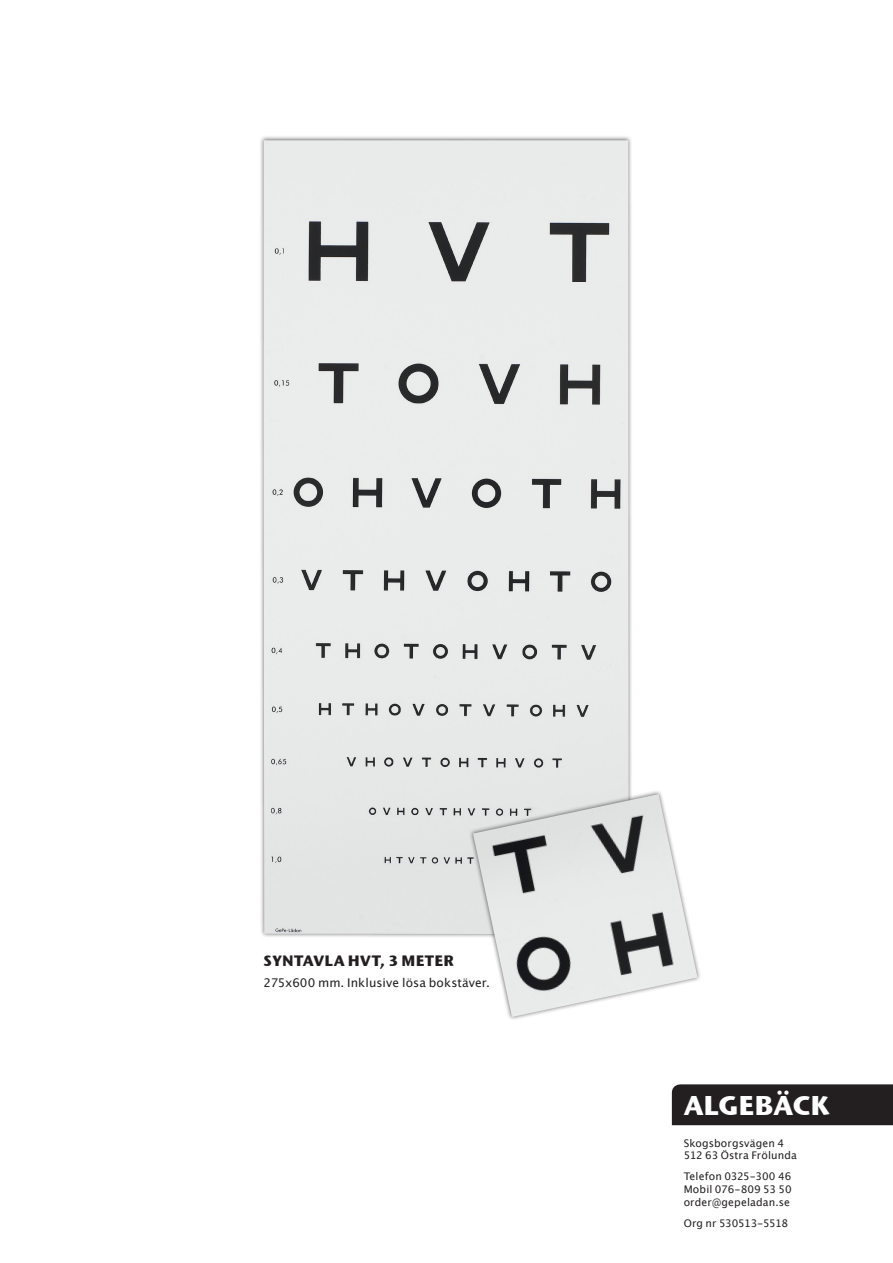
<style>
.page{position:relative;width:893px;height:1263px;background:#fff}
.page>*{position:absolute;margin:0;border:0;box-sizing:border-box;transform-origin:0 0}
.t1{font:700 27px "Stone Sans ITC";letter-spacing:-.005em;color:#fff}
.t2{font:700 15px "Stone Sans ITC";letter-spacing:.015em;color:#231f20}
.t3{font:12px "Lucida Grande";letter-spacing:.005em;color:#231f20}
.t4{font:10.5px/12.6px "Lucida Grande";letter-spacing:.01em;color:#231f20}
.t5{font:10.5px "Lucida Grande";letter-spacing:-.02em;color:#231f20}
</style>
<div class="page">
<div style="left:259px;top:136px;width:374px;height:803px;background:#231f20;opacity:.67"></div>
<div style="left:264px;top:140px;width:365px;height:794px;background:#e9ebea"></div>
<div style="left:672px;top:1084px;width:221px;height:41px;background:#231f20"></div>
<div style="left:469px;top:790px;width:233px;height:231px;background:#231f20;opacity:.67"></div>
<img style="left:473px;top:794px;width:225px;height:223px">
<p class="t2" style="left:264px;top:948px;width:192px">SYNTAVLA HVT, 3 METER</p>
<p class="t3" style="left:264px;top:976px;width:228px">275x600 mm. Inklusive lösa bokstäver.</p>
<p class="t1" style="left:684px;top:1081px;width:148px">ALGEBÄCK</p>
<p class="t4" style="left:684px;top:1137px;width:102px">Skogsborgsvägen 4</p>
<p class="t4" style="left:684px;top:1149px;width:115px">512 63 Östra Frölunda</p>
<p class="t4" style="left:684px;top:1170px;width:110px">Telefon 0325-300 46<br>Mobil 076-809 53 50</p>
<p class="t4" style="left:684px;top:1195px;width:108px">order@gepeladan.se</p>
<p class="t5" style="left:684px;top:1217px;width:106px">Org nr 530513-5518</p>
</div>
